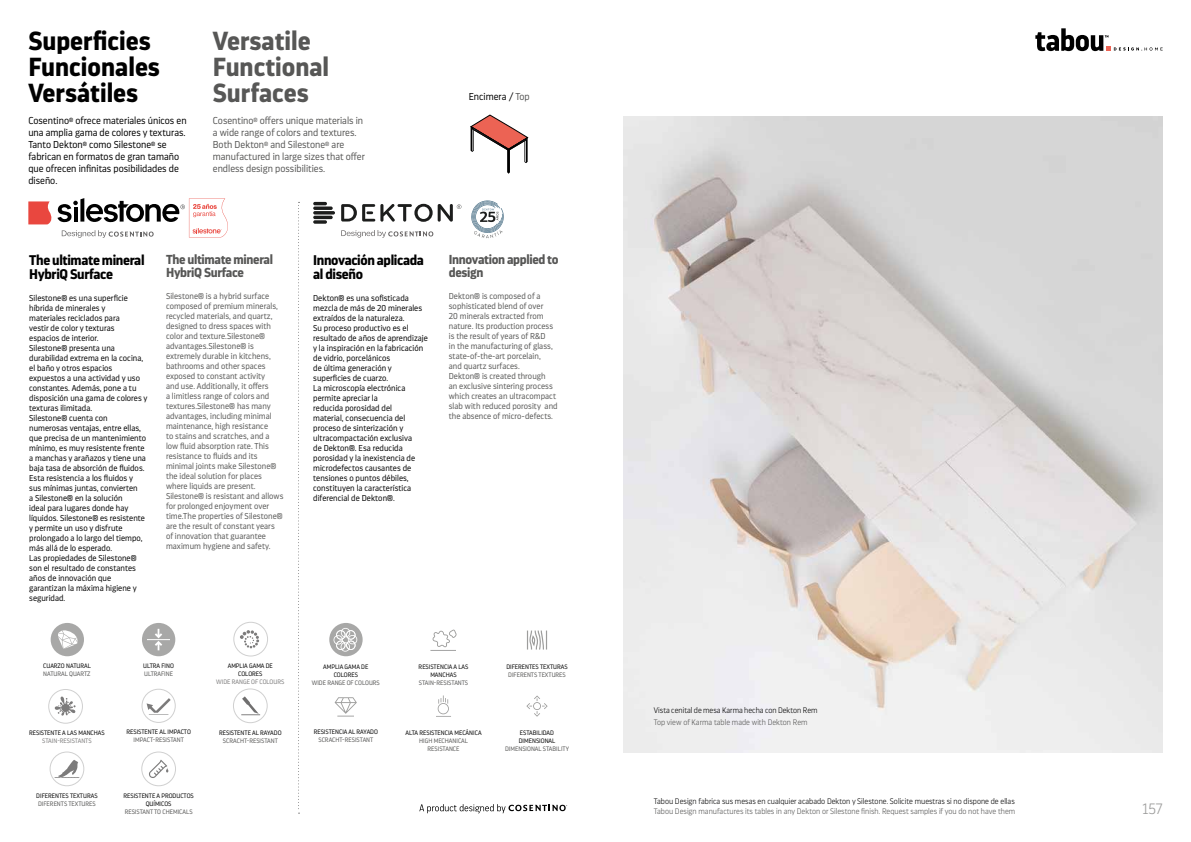
<style>
.page{position:relative;width:1191px;height:842px;background:#fff}
.page>*{position:absolute;margin:0;border:0;box-sizing:border-box;transform-origin:0 0}
.t1{font:700 26.1px/26.1px "Darwin Pro";color:#000}
.t2{font:700 26.1px/26.1px "Darwin Pro";color:#575756}
.t3{font:200 15px "Darwin Pro";color:#9d9d9c}
.t4{font:700 14px/14px "Darwin Pro";letter-spacing:-.025em;color:#000}
.t5{font:700 13px/13px "Darwin Pro";letter-spacing:-.025em;color:#575756}
.t6{font:300 10px/12px "Darwin Pro";color:#000}
.t7{font:300 10px/12px "Darwin Pro";color:#575756}
.t8{font:300 8.5px/10px "Darwin Pro";letter-spacing:.005em;color:#000}
.t9{font:300 8.5px/10px "Darwin Pro";letter-spacing:.005em;color:#575756}
.t10{font:200 8px "Darwin Pro";color:#000}
.t11{font:200 8px "Darwin Pro";color:#575756}
.t12{font:300 6.4px/8px "Darwin Pro";color:#000;text-align:center}
.t13{font:300 6.4px/8px "Darwin Pro";color:#575756;text-align:center}
.t14{font:300 6.4px "Darwin Pro";color:#7c7b7b}
.s1{color:#575756}
</style>
<div class="page">
<img style="left:624px;top:116px;width:538px;height:636px">
<div style="left:233px;top:688px;width:35px;height:35px;border:1px solid #d0d0d0;border-radius:50%"></div>
<svg style="left:241px;top:696px;width:19px;height:19px"></svg>
<div style="left:233px;top:622px;width:35px;height:34px;border:1px solid #d0d0d0;border-radius:50%"></div>
<svg style="left:240px;top:630px;width:19px;height:18px"></svg>
<svg style="left:298px;top:202px;width:1px;height:612px"></svg>
<div style="left:51px;top:623px;width:33px;height:33px;background:#a8a8a7;border-radius:50%"></div>
<svg style="left:58px;top:630px;width:20px;height:19px"></svg>
<div style="left:50px;top:751px;width:34px;height:35px;border:1px solid #d0d0d0;border-radius:50%"></div>
<svg style="left:54px;top:760px;width:25px;height:18px"></svg>
<div style="left:48px;top:689px;width:35px;height:35px;border:1px solid #d0d0d0;border-radius:50%"></div>
<svg style="left:53px;top:694px;width:25px;height:22px"></svg>
<div style="left:142px;top:623px;width:33px;height:33px;background:#a8a8a7;border-radius:50%"></div>
<svg style="left:148px;top:629px;width:22px;height:21px"></svg>
<div style="left:142px;top:689px;width:34px;height:34px;border:1px solid #d0d0d0;border-radius:50%"></div>
<svg style="left:147px;top:698px;width:24px;height:17px"></svg>
<div style="left:141px;top:751px;width:35px;height:35px;border:1px solid #d0d0d0;border-radius:50%"></div>
<svg style="left:149px;top:760px;width:19px;height:18px"></svg>
<svg style="left:527px;top:630px;width:20px;height:20px"></svg>
<div style="left:329px;top:623px;width:34px;height:33px;background:#a8a8a7;border-radius:50%"></div>
<svg style="left:333px;top:627px;width:25px;height:25px"></svg>
<svg style="left:430px;top:630px;width:27px;height:21px"></svg>
<svg style="left:436px;top:695px;width:15px;height:22px"></svg>
<svg style="left:526px;top:695px;width:21px;height:22px"></svg>
<svg style="left:334px;top:697px;width:23px;height:19px"></svg>
<svg style="left:419px;top:804px;width:148px;height:9px"></svg>
<svg style="left:28px;top:198px;width:200px;height:40px"></svg>
<svg style="left:471px;top:200px;width:33px;height:38px"></svg>
<svg style="left:313px;top:202px;width:22px;height:22px"></svg>
<svg style="left:341px;top:204px;width:120px;height:18px"></svg>
<svg style="left:341px;top:230px;width:92px;height:8px"></svg>
<svg style="left:470px;top:115px;width:58px;height:58px"></svg>
<svg style="left:1035px;top:28px;width:127px;height:23px"></svg>
<h1 class="t1" style="left:28px;top:27px;width:133px">Superficies<br>Funcionales<br>Versátiles</h1>
<p class="t6" style="left:28px;top:115px;width:160px">Cosentino<sup>®</sup> ofrece materiales únicos en una amplia gama de colores y texturas.<br>Tanto Dekton<sup>®</sup> como Silestone<sup>®</sup> se fabrican en formatos de gran tamaño que ofrecen infinitas posibilidades de diseño.</p>
<h1 class="t2" style="left:213px;top:27px;width:118px">Versatile<br>Functional<br>Surfaces</h1>
<p class="t7" style="left:213px;top:115px;width:154px">Cosentino<sup>®</sup> offers unique materials in a wide range of colors and textures.<br>Both Dekton<sup>®</sup> and Silestone<sup>®</sup> are manufactured in large sizes that offer endless design possibilities.</p>
<p class="t6" style="left:469px;top:91px;width:63px">Encimera / <span class="s1">Top</span></p>
<h3 class="t4" style="left:29px;top:252px;width:117px">The ultimate mineral<br>HybriQ Surface</h3>
<p class="t8" style="left:29px;top:292px;width:120px">Silestone® es una superficie híbrida de minerales y<br>materiales reciclados para<br>vestir de color y texturas<br>espacios de interior.<br>Silestone® presenta una durabilidad extrema en la cocina, el baño y otros espacios expuestos a una actividad y uso constantes. Además, pone a tu disposición una gama de colores y texturas ilimitada.<br>Silestone® cuenta con numerosas ventajas, entre ellas, que precisa de un mantenimiento mínimo, es muy resistente frente a manchas y arañazos y tiene una baja tasa de absorción de fluidos.<br>Esta resistencia a los fluidos y<br>sus mínimas juntas, convierten<br>a Silestone® en la solución<br>ideal para lugares donde hay líquidos. Silestone® es resistente y permite un uso y disfrute prolongado a lo largo del tiempo, más allá de lo esperado.<br>Las propiedades de Silestone® son el resultado de constantes años de innovación que garantizan la máxima higiene y seguridad.</p>
<h3 class="t5" style="left:166px;top:252px;width:109px">The ultimate mineral<br>HybriQ Surface</h3>
<p class="t9" style="left:166px;top:291px;width:119px">Silestone® is a hybrid surface composed of premium minerals, recycled materials, and quartz, designed to dress spaces with color and texture.Silestone® advantages.Silestone® is extremely durable in kitchens, bathrooms and other spaces exposed to constant activity<br>and use. Additionally, it offers<br>a limitless range of colors and textures.Silestone® has many advantages, including minimal maintenance, high resistance<br>to stains and scratches, and a low fluid absorption rate. This resistance to fluids and its minimal joints make Silestone® the ideal solution for places where liquids are present.<br>Silestone® is resistant and allows for prolonged enjoyment over time.The properties of Silestone® are the result of constant years of innovation that guarantee maximum hygiene and safety.</p>
<h3 class="t4" style="left:313px;top:252px;width:112px">Innovación aplicada al diseño</h3>
<p class="t8" style="left:313px;top:292px;width:116px">Dekton® es una sofisticada mezcla de más de 20 minerales extraídos de la naturaleza.<br>Su proceso productivo es el resultado de años de aprendizaje y la inspiración en la fabricación de vidrio, porcelánicos<br>de última generación y superficies de cuarzo.<br>La microscopía electrónica permite apreciar la<br>reducida porosidad del<br>material, consecuencia del proceso de sinterización y ultracompactación exclusiva<br>de Dekton®. Esa reducida porosidad y la inexistencia de microdefectos causantes de tensiones o puntos débiles, constituyen la característica diferencial de Dekton®.</p>
<h3 class="t5" style="left:449px;top:252px;width:111px">Innovation applied to design</h3>
<p class="t9" style="left:449px;top:291px;width:110px">Dekton® is composed of a sophisticated blend of over<br>20 minerals extracted from nature. Its production process is the result of years of R&amp;D<br>in the manufacturing of glass, state-of-the-art porcelain,<br>and quartz surfaces.<br>Dekton® is created through<br>an exclusive sintering process which creates an ultracompact slab with reduced porosity and the absence of micro-defects.</p>
<p class="t12" style="left:43px;top:661px;width:49px">CUARZO NATURAL</p>
<p class="t13" style="left:43px;top:669px;width:49px">NATURAL QUARTZ</p>
<p class="t12" style="left:143px;top:661px;width:32px">ULTRA FINO</p>
<p class="t13" style="left:144px;top:669px;width:30px">ULTRAFINE</p>
<p class="t12" style="left:228px;top:661px;width:47px">AMPLIA GAMA DE<br>COLORES</p>
<p class="t14" style="left:216px;top:677px;width:70px">WIDE RANGE OF COLOURS</p>
<p class="t12" style="left:323px;top:662px;width:47px">AMPLIA GAMA DE<br>COLORES</p>
<p class="t13" style="left:312px;top:678px;width:70px">WIDE RANGE OF COLOURS</p>
<p class="t12" style="left:418px;top:662px;width:51px">RESISTENCIA A LAS<br>MANCHAS</p>
<p class="t13" style="left:419px;top:678px;width:51px">STAIN-RESISTANTS</p>
<p class="t12" style="left:506px;top:662px;width:63px">DIFERENTES TEXTURAS</p>
<p class="t13" style="left:508px;top:670px;width:59px">DIFERENTS TEXTURES</p>
<p class="t12" style="left:29px;top:729px;width:77px">RESISTENTE A LAS MANCHAS</p>
<p class="t14" style="left:42px;top:737px;width:51px">STAIN-RESISTANTS</p>
<p class="t12" style="left:126px;top:728px;width:66px">RESISTENTE AL IMPACTO</p>
<p class="t13" style="left:134px;top:736px;width:52px">IMPACT-RESISTANT</p>
<p class="t12" style="left:219px;top:728px;width:64px">RESISTENTE AL RAYADO</p>
<p class="t13" style="left:223px;top:736px;width:56px">SCRACHT-RESISTANT</p>
<p class="t12" style="left:314px;top:728px;width:66px">RESISTENCIA AL RAYADO</p>
<p class="t13" style="left:318px;top:736px;width:56px">SCRACHT-RESISTANT</p>
<p class="t12" style="left:405px;top:728px;width:78px">ALTA RESISTENCIA MECÁNICA</p>
<p class="t13" style="left:419px;top:736px;width:50px">HIGH MECHANICAL<br>RESISTANCE</p>
<p class="t12" style="left:519px;top:728px;width:38px;text-align:left">ESTABILIDAD<br>DIMENSIONAL</p>
<p class="t13" style="left:505px;top:744px;width:65px">DIMENSIONAL STABILITY</p>
<p class="t12" style="left:36px;top:791px;width:63px">DIFERENTES TEXTURAS</p>
<p class="t13" style="left:38px;top:799px;width:59px">DIFERENTS TEXTURES</p>
<p class="t12" style="left:123px;top:791px;width:72px">RESISTENTE A PRODUCTOS<br>QUÍMICOS</p>
<p class="t13" style="left:125px;top:807px;width:69px">RESISTANT TO CHEMICALS</p>
<p class="t10" style="left:654px;top:705px;width:165px">Vista cenital de mesa Karma hecha con Dekton Rem</p>
<p class="t11" style="left:654px;top:717px;width:155px">Top view of Karma table made with Dekton Rem</p>
<p class="t10" style="left:654px;top:796px;width:362px">Tabou Design fabrica sus mesas en cualquier acabado Dekton y Silestone. Solicite muestras si no dispone de ellas</p>
<p class="t11" style="left:654px;top:806px;width:363px">Tabou Design manufactures its tables in any Dekton or Silestone finish. Request samples if you do not have them</p>
<h2 class="t3" style="left:1142px;top:799px;width:22px">157</h2>
</div>
